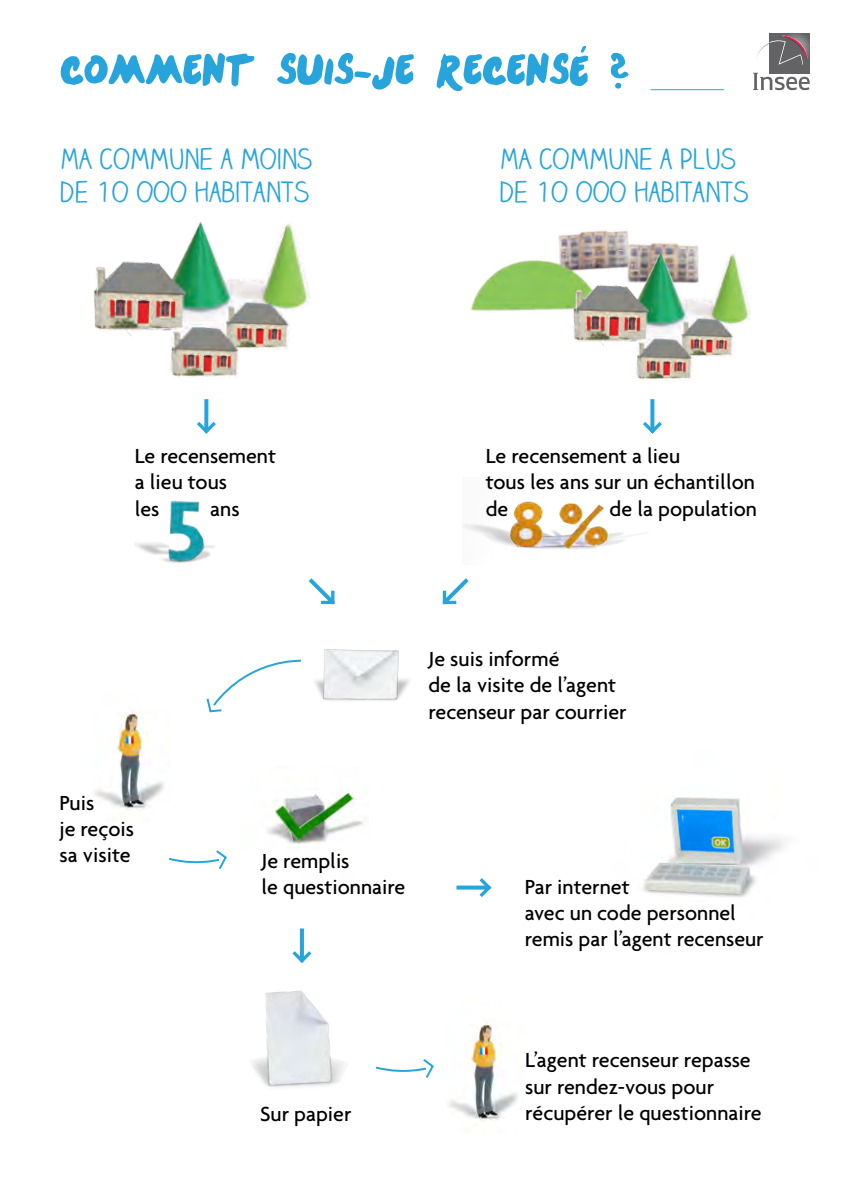
<style>
.page{position:relative;width:842px;height:1191px;background:#fff}
.page>*{position:absolute;margin:0;border:0;box-sizing:border-box;transform-origin:0 0}
.t1{font:52px "One Direction";color:#27a4dc}
.t2{font:28px/33.6px "Claire Hand";color:#27a4dc}
.t3{font:500 22px/26.4px "Agenda";color:#000}
</style>
<div class="page">
<img style="left:315px;top:649px;width:95px;height:52px">
<img style="left:471px;top:230px;width:228px;height:81px">
<img style="left:643px;top:797px;width:142px;height:101px">
<img style="left:252px;top:929px;width:93px;height:158px">
<img style="left:267px;top:789px;width:97px;height:56px">
<img style="left:94px;top:711px;width:70px;height:104px">
<img style="left:448px;top:1022px;width:70px;height:104px">
<svg style="left:479px;top:878px;width:12px;height:19px"></svg>
<svg style="left:456px;top:885px;width:32px;height:4px"></svg>
<svg style="left:292px;top:951px;width:19px;height:12px"></svg>
<hr style="left:300px;top:928px;width:4px;height:32px;background:#27a4dc">
<svg style="left:197px;top:422px;width:19px;height:12px"></svg>
<svg style="left:204px;top:399px;width:4px;height:31px"></svg>
<svg style="left:643px;top:422px;width:19px;height:12px"></svg>
<svg style="left:650px;top:399px;width:4px;height:31px"></svg>
<svg style="left:308px;top:578px;width:27px;height:27px"></svg>
<svg style="left:442px;top:578px;width:27px;height:27px"></svg>
<svg style="left:169px;top:850px;width:58px;height:20px"></svg>
<svg style="left:376px;top:1059px;width:58px;height:19px"></svg>
<svg style="left:206px;top:659px;width:95px;height:54px"></svg>
<img style="left:93px;top:222px;width:217px;height:155px">
<img style="left:572px;top:251px;width:179px;height:129px">
<img style="left:134px;top:500px;width:81px;height:63px">
<img style="left:462px;top:501px;width:164px;height:49px">
<svg style="left:770px;top:33px;width:40px;height:2px"></svg>
<svg style="left:753px;top:35px;width:57px;height:55px"></svg>
<hr style="left:651px;top:89px;width:73px;height:1px;background:#27a4dc">
<h1 class="t1" style="left:60px;top:46px;width:570px">Comment suis-je recensé ?</h1>
<p class="t2" style="left:60px;top:142px;width:254px">MA COMMUNE A MOINS<br>DE 1O OOO HABITANTS</p>
<p class="t2" style="left:500px;top:142px;width:251px">MA COMMUNE A PLUS<br>DE 1O OOO HABITANTS</p>
<p class="t3" style="left:135px;top:442px;width:143px">Le recensement a lieu tous<br>les</p>
<p class="t3" style="left:210px;top:495px;width:31px">ans</p>
<p class="t3" style="left:486px;top:442px;width:271px">Le recensement a lieu<br>tous les ans sur un échantillon de</p>
<p class="t3" style="left:610px;top:495px;width:149px">de la population</p>
<p class="t3" style="left:59px;top:788px;width:76px">Puis<br>je reçois sa visite</p>
<p class="t3" style="left:428px;top:645px;width:200px">Je suis informé<br>de la visite de l’agent recenseur par courrier</p>
<p class="t3" style="left:261px;top:846px;width:145px">Je remplis<br>le questionnaire</p>
<p class="t3" style="left:260px;top:1100px;width:93px">Sur papier</p>
<p class="t3" style="left:525px;top:872px;width:240px">Par internet<br>avec un code personnel remis par l’agent recenseur</p>
<p class="t3" style="left:525px;top:1046px;width:238px">L’agent recenseur repasse sur rendez-vous pour récupérer le questionnaire</p>
</div>
